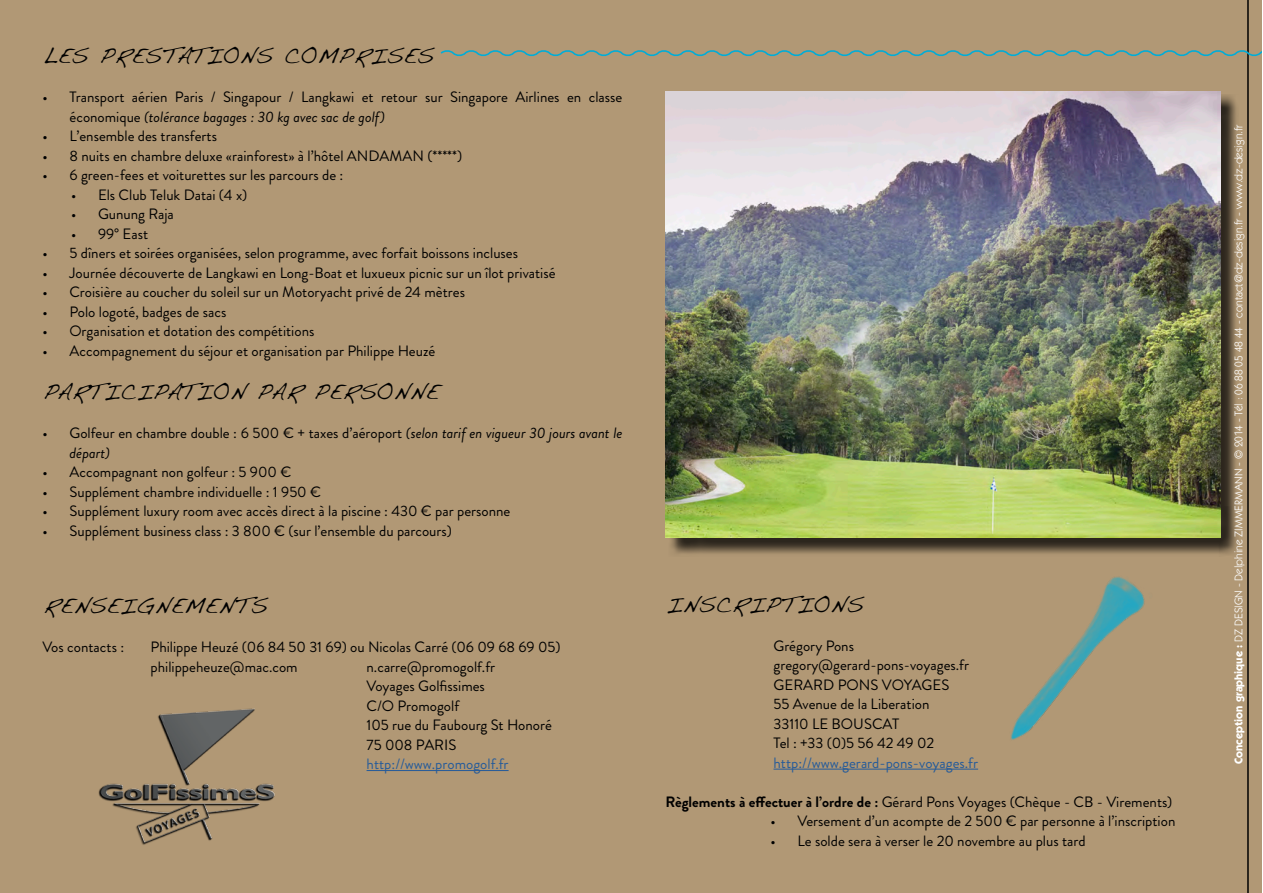
<style>
.page{position:relative;width:1263px;height:893px;background:#fff}
.page>*{position:absolute;margin:0;border:0;box-sizing:border-box;transform-origin:0 0}
.t1{font:18px "Dakota";color:#000}
.t2{font:15px/19.5px "Brandon Grotesque";color:#000}
.t3{font:15px "Brandon Grotesque";color:#255b9a}
.t4{font:11.25px "ITC Kabel Std";color:#fff}
.s1{font-style:italic}
.s2{font-weight:700}
</style>
<div class="page">
<div style="left:0;top:0;width:439px;height:893px;background:#b19875"></div>
<hr style="left:367px;top:770px;width:142px;height:1px;background:#255b9a">
<img style="left:439px;top:0;width:823px;height:893px">
<img style="left:43px;top:702px;width:289px;height:148px">
<img style="left:961px;top:538px;width:223px;height:254px">
<p class="t1" style="left:43px;top:46px;width:392px">LES PRESTATIONS COMPRISES</p>
<p class="t2" style="left:70px;top:87px;width:554px;text-indent:-27px">• Transport aérien Paris / Singapour / Langkawi et retour sur Singapore Airlines en classe économique <span class="s1">(tolérance bagages : 30 kg avec sac de golf)</span></p>
<p class="t2" style="left:43px;top:126px;width:176px">• L’ensemble des transferts</p>
<p class="t2" style="left:43px;top:146px;width:421px">• 8 nuits en chambre deluxe «rainforest» à l’hôtel ANDAMAN (*****)</p>
<p class="t2" style="left:43px;top:165px;width:302px">• 6 green-fees et voiturettes sur les parcours de :</p>
<p class="t2" style="left:71px;top:185px;width:178px">• Els Club Teluk Datai (4 x)</p>
<p class="t2" style="left:71px;top:204px;width:104px">• Gunung Raja</p>
<p class="t2" style="left:71px;top:224px;width:79px">• 99° East</p>
<p class="t2" style="left:43px;top:243px;width:477px">• 5 dîners et soirées organisées, selon programme, avec forfait boissons incluses</p>
<p class="t2" style="left:43px;top:263px;width:515px">• Journée découverte de Langkawi en Long-Boat et luxueux picnic sur un îlot privatisé</p>
<p class="t2" style="left:43px;top:282px;width:424px">• Croisière au coucher du soleil sur un Motoryacht privé de 24 mètres</p>
<p class="t2" style="left:43px;top:302px;width:185px">• Polo logoté, badges de sacs</p>
<p class="t2" style="left:43px;top:321px;width:273px">• Organisation et dotation des compétitions</p>
<p class="t2" style="left:43px;top:341px;width:394px">• Accompagnement du séjour et organisation par Philippe Heuzé</p>
<p class="t1" style="left:43px;top:382px;width:397px">PARTICIPATION PAR PERSONNE</p>
<p class="t2" style="left:70px;top:423px;width:554px;text-indent:-27px">• Golfeur en chambre double : 6 500 € + taxes d’aéroport <span class="s1">(selon tarif en vigueur 30 jours avant le départ)</span></p>
<p class="t2" style="left:43px;top:462px;width:250px">• Accompagnant non golfeur : 5 900 €</p>
<p class="t2" style="left:43px;top:482px;width:280px">• Supplément chambre individuelle : 1 950 €</p>
<p class="t2" style="left:43px;top:501px;width:469px">• Supplément luxury room avec accès direct à la piscine : 430 € par personne</p>
<p class="t2" style="left:43px;top:521px;width:411px">• Supplément business class : 3 800 € (sur l’ensemble du parcours)</p>
<p class="t1" style="left:43px;top:596px;width:226px">RENSEIGNEMENTS</p>
<p class="t2" style="left:43px;top:637px;width:83px">Vos contacts :</p>
<p class="t2" style="left:151px;top:637px;width:412px">Philippe Heuzé (06 84 50 31 69) ou Nicolas Carré (06 09 68 69 05) philippeheuze@mac.com</p>
<p class="t2" style="left:367px;top:657px;width:187px">n.carre@promogolf.fr<br>Voyages Golfissimes<br>C/O Promogolf<br>105 rue du Faubourg St Honoré<br>75 008 PARIS</p>
<p class="t3" style="left:367px;top:753px;width:144px">http://www.promogolf.fr</p>
<p class="t1" style="left:665px;top:595px;width:199px">INSCRIPTIONS</p>
<p class="t2" style="left:773px;top:636px;width:197px">Grégory Pons gregory@gerard-pons-voyages.fr<br>GERARD PONS VOYAGES<br>55 Avenue de la Liberation<br>33110 LE BOUSCAT<br>Tel : +33 (0)5 56 42 49 02</p>
<p class="t3" style="left:773px;top:752px;width:206px">http://www.gerard-pons-voyages.fr</p>
<p class="t2" style="left:665px;top:792px;width:508px"><span class="s2">Règlements à effectuer à l’ordre de :</span> Gérard Pons Voyages (Chèque - CB - Virements)</p>
<p class="t2" style="left:770px;top:811px;width:406px">• Versement d’un acompte de 2 500 € par personne à l’inscription</p>
<p class="t2" style="left:770px;top:831px;width:317px">• Le solde sera à verser le 20 novembre au plus tard</p>
<p class="t4" style="left:1232px;top:764px;width:641px;rotate:-90deg"><span class="s2">Conception graphique :</span> DZ DESIGN - Delphine ZIMMERMANN - © 2014 - Tél : 06 88 05 48 44 - contact@dz-design.fr - www.dz-design.fr</p>
</div>
